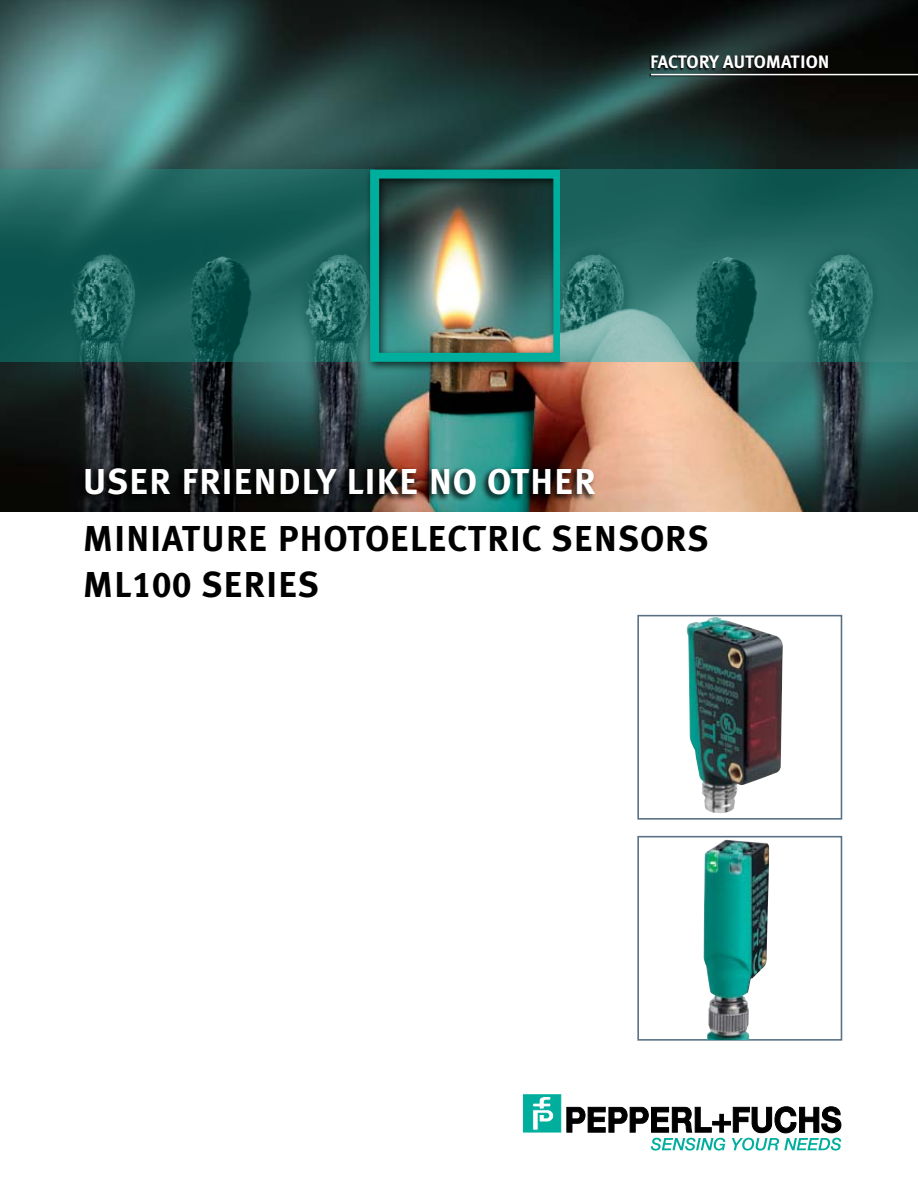
<style>
.page{position:relative;width:918px;height:1188px;background:#fff}
.page>*{position:absolute;margin:0;border:0;box-sizing:border-box;transform-origin:0 0}
.t1{font:700 36px "Meta Plus";letter-spacing:.02em;color:#000}
.t2{font:700 36px "Meta Plus";letter-spacing:.02em;color:#fff}
.t3{font:700 18px "Meta Plus";color:#fff}
.s1{font-family:"Meta Plus Bold Caps";font-weight:400}
</style>
<div class="page">
<img style="left:0;top:0;width:918px;height:512px">
<img style="left:0;top:170px;width:365px;height:192px">
<div style="left:523px;top:1095px;width:38px;height:37px;background:#00ae9d;border:1px solid #00ae9d"></div>
<svg style="left:532px;top:1096px;width:22px;height:35px"></svg>
<hr style="left:720px;top:1114px;width:3px;height:18px;background:#000">
<hr style="left:713px;top:1121px;width:18px;height:4px;background:#000">
<svg style="left:567px;top:1107px;width:144px;height:25px"></svg>
<svg style="left:651px;top:1138px;width:74px;height:13px"></svg>
<svg style="left:732px;top:1107px;width:109px;height:44px"></svg>
<div style="left:650px;top:55px;width:178px;height:16px;background:#000;opacity:.9"></div>
<div style="left:649px;top:73px;width:269px;height:5px;background:#000;opacity:.9"></div>
<hr style="left:651px;top:74px;width:267px;height:1px;background:#fff">
<div style="left:365px;top:164px;width:208px;height:208px;background:#000;opacity:.75"></div>
<div style="left:370px;top:170px;width:192px;height:192px;border:9px solid #00ae9d"></div>
<div style="left:75px;top:465px;width:521px;height:37px;background:#000;opacity:.75"></div>
<div style="left:637px;top:615px;width:205px;height:205px;border:2px solid #577085"></div>
<div style="left:637px;top:836px;width:205px;height:205px;border:2px solid #577085"></div>
<img style="left:687px;top:617px;width:97px;height:196px">
<img style="left:704px;top:840px;width:65px;height:200px">
<img style="left:561px;top:170px;width:357px;height:192px">
<p class="t3" style="left:650px;top:52px;width:181px">FACTORY AUTOMATION</p>
<p class="t2" style="left:83px;top:460px;width:506px">USER FRI EN DLY LI KE NO OTHER</p>
<p class="t1" style="left:83px;top:517px;width:51px">MINIATUR</p>
<p class="t1" style="left:248px;top:517px;width:98px">E PHOTO</p>
<p class="t1" style="left:390px;top:517px;width:78px">ELECTRIC</p>
<p class="t1" style="left:552px;top:517px;width:65px">SENSORS</p>
<p class="t1" style="left:83px;top:564px;width:234px">ML<span class="s1">100</span> SERI ES</p>
</div>
